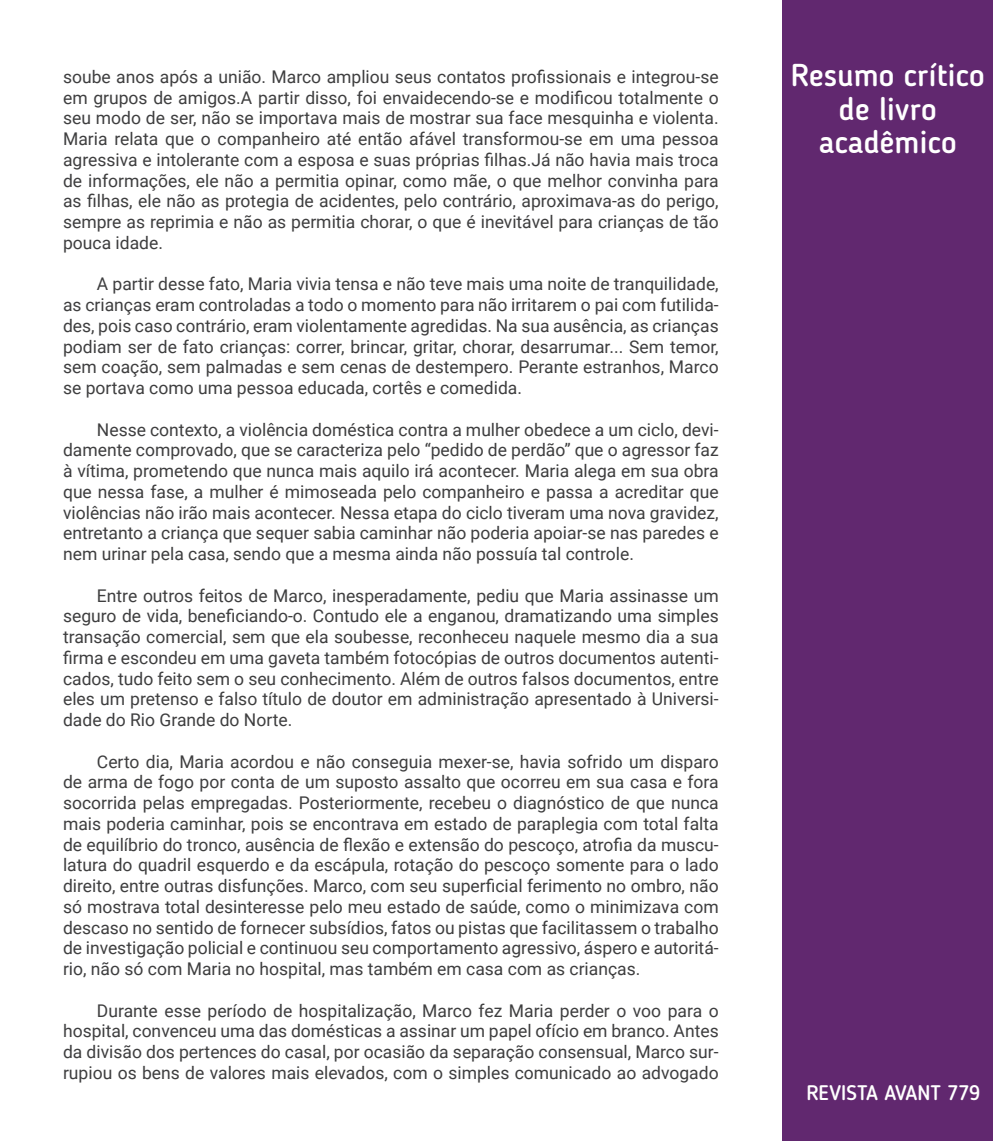
<style>
.page{position:relative;width:993px;height:1141px;background:#fff}
.page>*{position:absolute;margin:0;border:0;box-sizing:border-box;transform-origin:0 0}
.modalidade{font:500 31.5px/33.6px "Blogger Sans";color:#fff;text-align:center}
.t1{font:500 21px "Blogger Sans";color:#fff}
.texto{font:17.5px/20.8px "Roboto";color:#3e3e3f;text-align:justify}
</style>
<div class="page">
<div style="left:782px;top:0;width:210px;height:1141px;background:#61286f"></div>
<p class="texto" style="left:63px;top:66px;width:657px">soube anos após a união. Marco ampliou seus contatos profissionais e integrou-se em grupos de amigos.A partir disso, foi envaidecendo-se e modificou totalmente o seu modo de ser, não se importava mais de mostrar sua face mesquinha e violenta.<br>Maria relata que o companheiro até então afável transformou-se em uma pessoa agressiva e intolerante com a esposa e suas próprias filhas.Já não havia mais troca de informações, ele não a permitia opinar, como mãe, o que melhor convinha para as filhas, ele não as protegia de acidentes, pelo contrário, aproximava-as do perigo, sempre as reprimia e não as permitia chorar, o que é inevitável para crianças de tão pouca idade.</p>
<p class="texto" style="left:63px;top:273px;width:657px;text-indent:34px">A partir desse fato, Maria vivia tensa e não teve mais uma noite de tranquilidade, as crianças eram controladas a todo o momento para não irritarem o pai com futilida&shy;des, pois caso contrário, eram violentamente agredidas. Na sua ausência, as crianças podiam ser de fato crianças: correr, brincar, gritar, chorar, desarrumar... Sem temor, sem coação, sem palmadas e sem cenas de destempero. Perante estranhos, Marco se portava como uma pessoa educada, cortês e comedida.</p>
<p class="texto" style="left:63px;top:418px;width:657px;text-indent:34px">Nesse contexto, a violência doméstica contra a mulher obedece a um ciclo, devi&shy;damente comprovado, que se caracteriza pelo “pedido de perdão” que o agressor faz à vítima, prometendo que nunca mais aquilo irá acontecer. Maria alega em sua obra que nessa fase, a mulher é mimoseada pelo companheiro e passa a acreditar que violências não irão mais acontecer. Nessa etapa do ciclo tiveram uma nova gravidez, entretanto a criança que sequer sabia caminhar não poderia apoiar-se nas paredes e nem urinar pela casa, sendo que a mesma ainda não possuía tal controle.</p>
<p class="texto" style="left:63px;top:584px;width:657px;text-indent:34px">Entre outros feitos de Marco, inesperadamente, pediu que Maria assinasse um seguro de vida, beneficiando-o. Contudo ele a enganou, dramatizando uma simples transação comercial, sem que ela soubesse, reconheceu naquele mesmo dia a sua firma e escondeu em uma gaveta também fotocópias de outros documentos autenti&shy;cados, tudo feito sem o seu conhecimento. Além de outros falsos documentos, entre eles um pretenso e falso título de doutor em administração apresentado à Universi&shy;dade do Rio Grande do Norte.</p>
<p class="texto" style="left:63px;top:750px;width:657px;text-indent:34px">Certo dia, Maria acordou e não conseguia mexer-se, havia sofrido um disparo de arma de fogo por conta de um suposto assalto que ocorreu em sua casa e fora socorrida pelas empregadas. Posteriormente, recebeu o diagnóstico de que nunca mais poderia caminhar, pois se encontrava em estado de paraplegia com total falta de equilíbrio do tronco, ausência de flexão e extensão do pescoço, atrofia da muscu&shy;latura do quadril esquerdo e da escápula, rotação do pescoço somente para o lado direito, entre outras disfunções. Marco, com seu superficial ferimento no ombro, não só mostrava total desinteresse pelo meu estado de saúde, como o minimizava com descaso no sentido de fornecer subsídios, fatos ou pistas que facilitassem o trabalho de investigação policial e continuou seu comportamento agressivo, áspero e autoritá&shy;rio, não só com Maria no hospital, mas também em casa com as crianças.</p>
<p class="texto" style="left:63px;top:999px;width:657px;text-indent:34px">Durante esse período de hospitalização, Marco fez Maria perder o voo para o hospital, convenceu uma das domésticas a assinar um papel ofício em branco. Antes da divisão dos pertences do casal, por ocasião da separação consensual, Marco sur&shy;rupiou os bens de valores mais elevados, com o simples comunicado ao advogado</p>
<p class="modalidade" style="left:790px;top:58px;width:195px">Resumo crítico de livro</p>
<p class="modalidade" style="left:818px;top:125px;width:139px">acadêmico</p>
<h1 class="modalidade" style="left:813px;top:59px;width:150px">Modalidade</h1>
<p class="t1" style="left:806px;top:1080px;width:175px">REVISTA AVANT 779</p>
</div>
